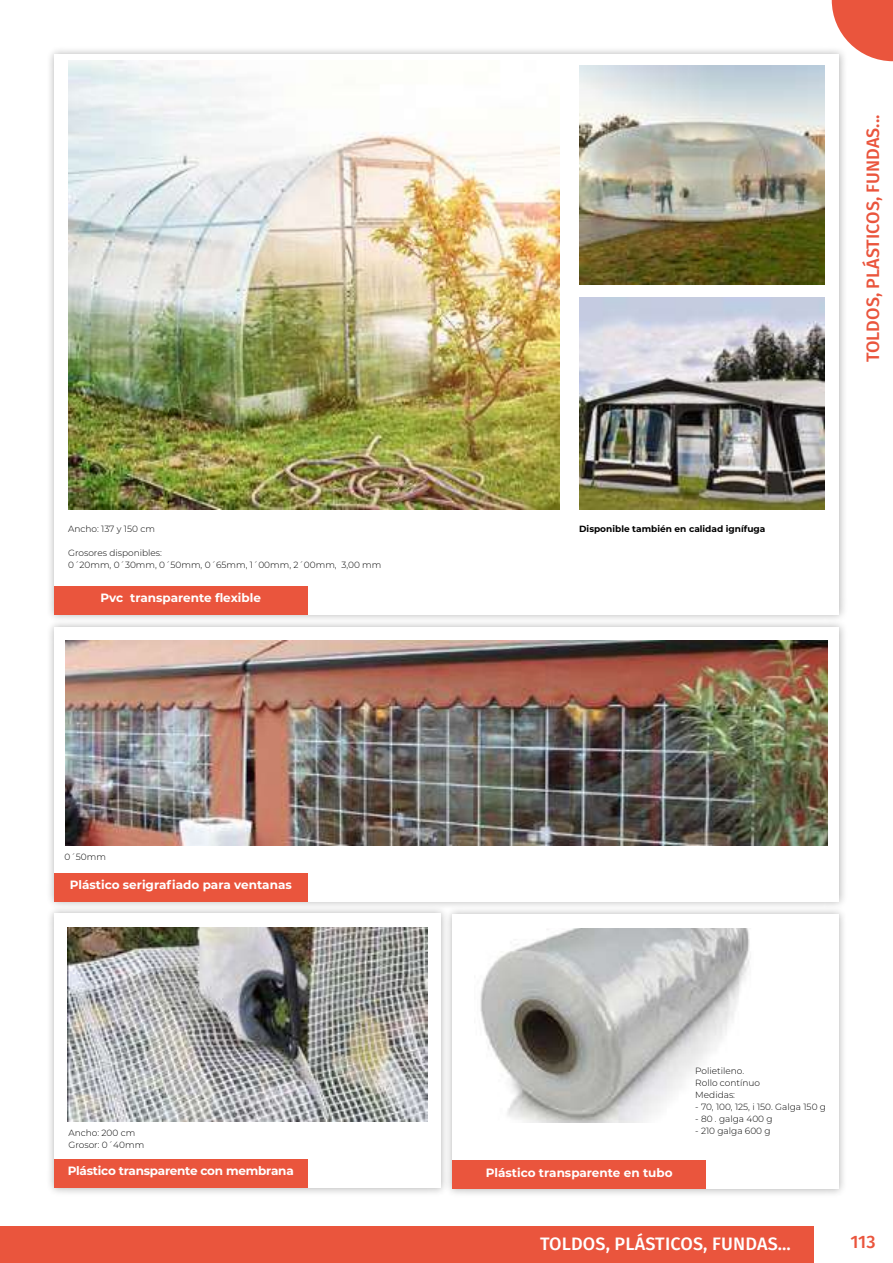
<style>
.page{position:relative;width:893px;height:1263px;background:#fff}
.page>*{position:absolute;margin:0;border:0;box-sizing:border-box;transform-origin:0 0}
.t1{font:500 18px "Fira Sans";color:#ea553d}
.t2{font:500 18px "Fira Sans";letter-spacing:.01em;color:#fff}
.t3{font:700 12px "Montserrat";color:#fff}
.t4{font:700 12px "Montserrat";letter-spacing:-.02em;color:#fff}
.t5{font:300 9px/12px "Montserrat";color:#000}
.t6{font:700 9px "Montserrat";color:#000}
</style>
<div class="page">
<div style="left:0;top:1226px;width:813px;height:37px;background:#ea553d"></div>
<div style="left:46px;top:46px;width:801px;height:576px;background:#000;opacity:.3"></div>
<div style="left:54px;top:54px;width:785px;height:560px;background:#fff"></div>
<div style="left:46px;top:619px;width:801px;height:291px;background:#000;opacity:.3"></div>
<div style="left:54px;top:627px;width:785px;height:274px;background:#fff"></div>
<div style="left:46px;top:906px;width:402px;height:291px;background:#000;opacity:.3"></div>
<div style="left:54px;top:913px;width:386px;height:275px;background:#fff"></div>
<div style="left:444px;top:907px;width:402px;height:291px;background:#000;opacity:.3"></div>
<div style="left:452px;top:915px;width:387px;height:274px;background:#fff"></div>
<div style="left:54px;top:586px;width:253px;height:28px;background:#ea553d"></div>
<img style="left:68px;top:60px;width:491px;height:450px">
<img style="left:579px;top:66px;width:246px;height:219px">
<img style="left:579px;top:298px;width:246px;height:212px">
<img style="left:65px;top:641px;width:763px;height:204px">
<img style="left:67px;top:927px;width:360px;height:194px">
<img style="left:480px;top:928px;width:271px;height:194px">
<svg style="left:832px;top:0;width:61px;height:61px"></svg>
<div style="left:54px;top:873px;width:253px;height:28px;background:#ea553d"></div>
<div style="left:54px;top:1159px;width:253px;height:29px;background:#ea553d"></div>
<div style="left:452px;top:1160px;width:254px;height:29px;background:#ea553d"></div>
<p class="t5" style="left:68px;top:523px;width:88px">Ancho: 137 y 150 cm</p>
<p class="t5" style="left:68px;top:547px;width:315px">Grosores disponibles:<br>0´20mm, 0´30mm, 0´50mm, 0´65mm, 1´00mm, 2´00mm, 3,00 mm</p>
<h2 class="t3" style="left:101px;top:589px;width:162px">Pvc transparente flexible</h2>
<p class="t6" style="left:579px;top:523px;width:188px">Disponible también en calidad ignífuga</p>
<h1 class="t1" style="left:858px;top:362px;width:249px;rotate:-90deg">TOLDOS, PLÁSTICOS, FUNDAS...</h1>
<p class="t5" style="left:65px;top:850px;width:43px">0´50mm</p>
<h2 class="t3" style="left:70px;top:876px;width:224px">Plástico serigrafiado para ventanas</h2>
<p class="t5" style="left:68px;top:1126px;width:77px">Ancho: 200 cm<br>Grosor: 0´40mm</p>
<h2 class="t4" style="left:68px;top:1162px;width:228px">Plástico transparente con membrana</h2>
<h2 class="t3" style="left:486px;top:1163px;width:188px">Plástico transparente en tubo</h2>
<p class="t5" style="left:695px;top:1065px;width:66px">Polietileno.<br>Rollo contínuo<br>Medidas:</p>
<p class="t5" style="left:695px;top:1101px;width:132px">- 70, 100, 125, i 150. Galga 150 g</p>
<p class="t5" style="left:695px;top:1113px;width:79px">- 80 . galga 400 g</p>
<p class="t5" style="left:695px;top:1125px;width:77px">- 210 galga 600 g</p>
<h1 class="t2" style="left:540px;top:1229px;width:252px">TOLDOS, PLÁSTICOS, FUNDAS...</h1>
<h1 class="t1" style="left:850px;top:1227px;width:27px">113</h1>
</div>
